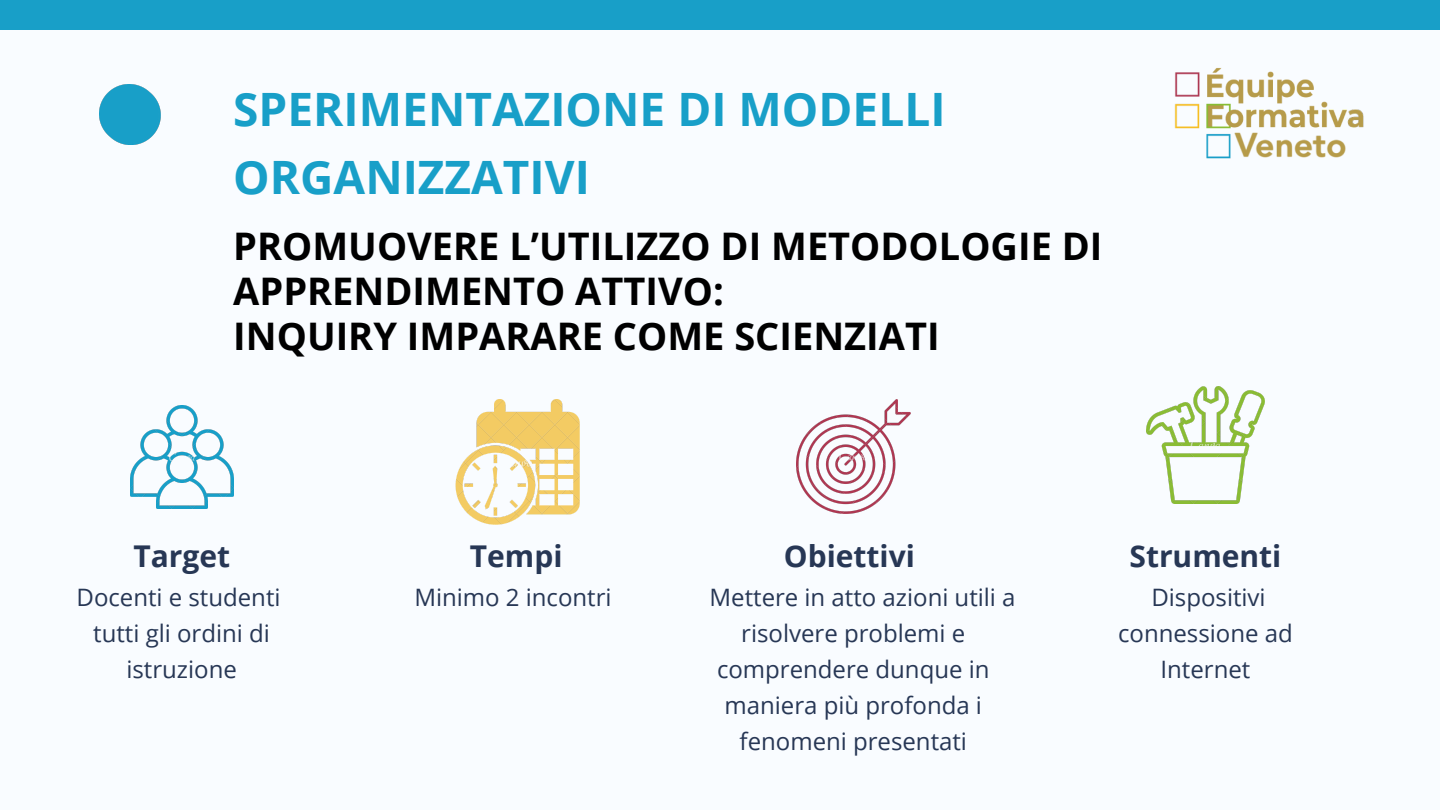
<style>
.page{position:relative;width:1440px;height:810px;background:#189fc8}
.page>*{position:absolute;margin:0;border:0;box-sizing:border-box;transform-origin:0 0}
.t1{font:700 46px/68.2px "Open Sans";color:#189fc8}
.t2{font:700 38px/45px "Open Sans";color:#000}
.t3{font:700 30px "Open Sans";color:#273755}
.t4{font:24px/36px "Open Sans";color:#273755;text-align:center}
</style>
<div class="page">
<div style="left:0;top:31px;width:1440px;height:779px;background:#f9fcff"></div>
<img style="left:1174px;top:68px;width:190px;height:91px">
<img style="left:455px;top:399px;width:124px;height:126px">
<img style="left:130px;top:405px;width:104px;height:103px">
<img style="left:796px;top:399px;width:115px;height:115px">
<img style="left:1146px;top:386px;width:118px;height:118px">
<img style="left:100px;top:84px;width:61px;height:60px">
<h1 class="t1" style="left:233px;top:74px;width:714px">SPERIMENTAZIONE DI MODELLI<br>ORGANIZZATIVI</h1>
<h2 class="t2" style="left:233px;top:223px;width:871px">PROMUOVERE L’UTILIZZO DI METODOLOGIE DI<br>APPRENDIMENTO ATTIVO:<br>INQUIRY IMPARARE COME SCIENZIATI</h2>
<p class="t3" style="left:133px;top:535px;width:98px">Target</p>
<p class="t4" style="left:77px;top:578px;width:206px">Docenti e studenti tutti gli ordini di istruzione</p>
<p class="t3" style="left:470px;top:535px;width:94px">Tempi</p>
<p class="t4" style="left:414px;top:578px;width:199px">Minimo 2 incontri</p>
<p class="t3" style="left:784px;top:535px;width:133px">Obiettivi</p>
<p class="t4" style="left:710px;top:578px;width:307px">Mettere in atto azioni utili a</p>
<p class="t4" style="left:741px;top:614px;width:225px">risolvere problemi e</p>
<p class="t4" style="left:717px;top:650px;width:274px">comprendere dunque in</p>
<p class="t4" style="left:725px;top:686px;width:259px">maniera più profonda i</p>
<p class="t4" style="left:740px;top:722px;width:229px">fenomeni presentati</p>
<p class="t3" style="left:1130px;top:535px;width:153px">Strumenti</p>
<p class="t4" style="left:1118px;top:578px;width:176px">Dispositivi connessione ad<br>Internet</p>
</div>
